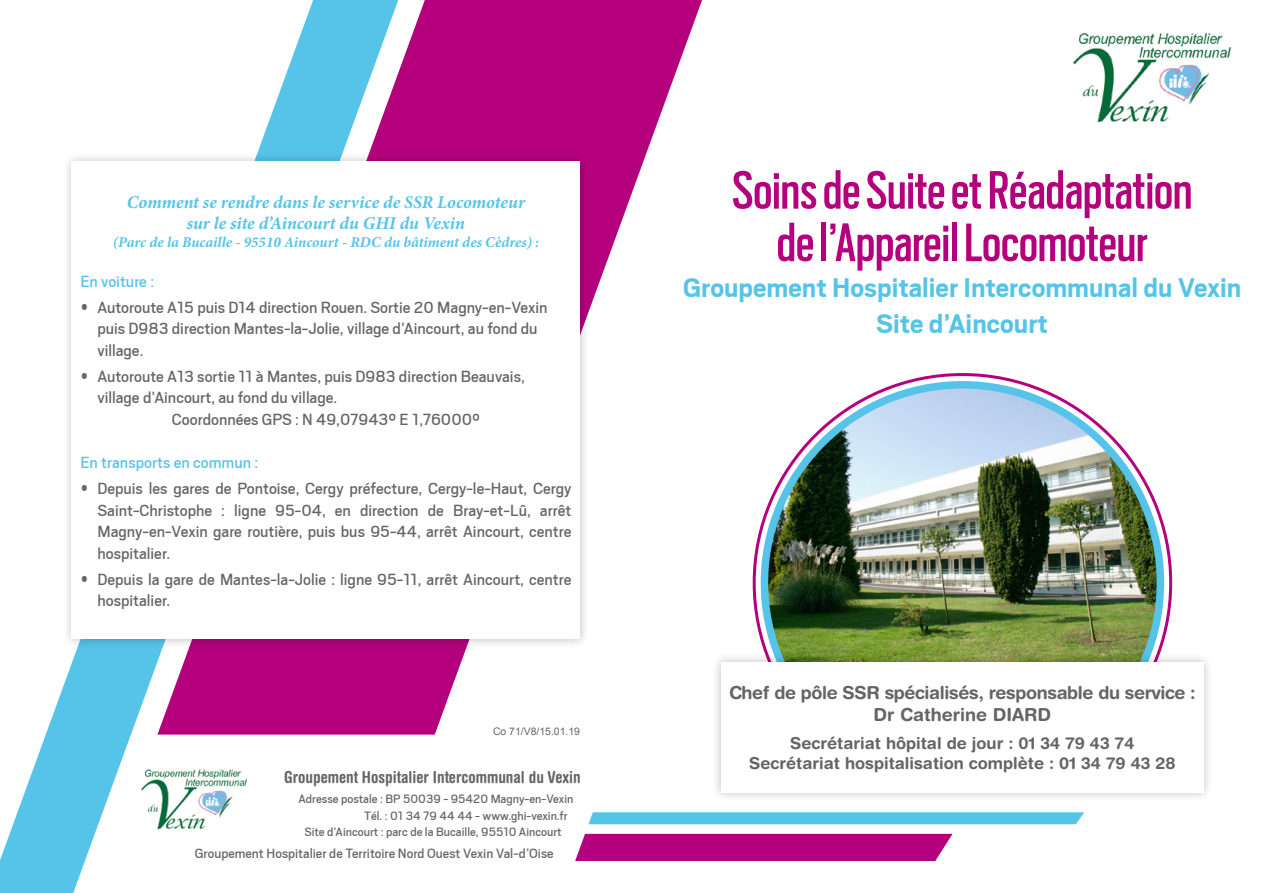
<style>
.page{position:relative;width:1263px;height:893px;background:#fff}
.page>*{position:absolute;margin:0;border:0;box-sizing:border-box;transform-origin:0 0}
.t1{font:60px/52.5px "Scout Cond";color:#b4007c;text-align:center}
.t2{font:700 30px/36px "Scout";color:#56c3e9;text-align:center}
.t3{font:18px/21.6px "Scout";color:#646567}
.t4{font:italic 700 18px/21.6px "Minion Pro";letter-spacing:-.005em;color:#56c3e9;text-align:center}
.t5{font:700 18px/21.6px "Helvetica Rounded";letter-spacing:-.02em;color:#646567;text-align:center}
.t6{font:18px "Scout";color:#56c3e9}
.t7{font:700 16.5px/19.8px "Helvetica Rounded";color:#646567;text-align:center}
.t8{font:700 condensed 16.5px "Helvetica Rounded";color:#646567}
.t9{font:15px "Scout";color:#646567}
.t10{font:italic 700 15px "Minion Pro";color:#56c3e9}
.t11{font:13.5px "Scout";color:#646567}
.t12{font:10.35px "Arial";color:#646567}
</style>
<div class="page">
<img style="left:764px;top:385px;width:396px;height:267px">
<svg style="left:610px;top:812px;width:474px;height:12px;background:#5bc4e9"></svg>
<img style="left:1073px;top:32px;width:158px;height:91px">
<div style="left:711px;top:652px;width:502px;height:151px;background:#000;opacity:.25"></div>
<div style="left:721px;top:662px;width:483px;height:130px;background:#fff"></div>
<div style="left:610px;top:834px;width:342px;height:27px;background:#b4007c"></div>
<svg style="left:575px;top:812px;width:35px;height:49px"></svg>
<svg style="left:0;top:649px;width:157px;height:244px;fill:#56c3e9"></svg>
<svg style="left:157px;top:0;width:545px;height:735px"></svg>
<div style="left:62px;top:151px;width:528px;height:498px;background:#000;opacity:.25"></div>
<div style="left:72px;top:162px;width:508px;height:477px;background:#fff"></div>
<img style="left:139px;top:764px;width:108px;height:69px">
<p class="t4" style="left:127px;top:191px;width:400px">Comment se rendre dans le service de SSR Locomoteur sur le site d’Aincourt du GHI du Vexin</p>
<p class="t10" style="left:113px;top:232px;width:428px">(Parc de la Bucaille - 95510 Aincourt - RDC du bâtiment des Cèdres) :</p>
<p class="t6" style="left:80px;top:273px;width:75px">En voiture :</p>
<p class="t3" style="left:97px;top:297px;width:452px;text-indent:-17px">• Autoroute A15 puis D14 direction Rouen. Sortie 20 Magny-en-Vexin puis D983 direction Mantes-la-Jolie, village d’Aincourt, au fond du village.</p>
<p class="t3" style="left:80px;top:366px;width:446px">• Autoroute A13 sortie 11 à Mantes, puis D983 direction Beauvais,</p>
<p class="t3" style="left:97px;top:387px;width:241px">village d’Aincourt, au fond du village.</p>
<p class="t3" style="left:172px;top:409px;width:310px">Coordonnées GPS : N 49,07943° E 1,76000°</p>
<p class="t6" style="left:80px;top:454px;width:179px">En transports en commun :</p>
<p class="t3" style="left:97px;top:478px;width:476px;text-align:justify;text-indent:-17px">• Depuis les gares de Pontoise, Cergy préfecture, Cergy-le-Haut, Cergy Saint-Christophe : ligne 95-04, en direction de Bray-et-Lû, arrêt Magny-en-Vexin gare routière, puis bus 95-44, arrêt Aincourt, centre hospitalier.</p>
<p class="t3" style="left:97px;top:568px;width:476px;text-indent:-17px">• Depuis la gare de Mantes-la-Jolie : ligne 95-11, arrêt Aincourt, centre hospitalier.</p>
<p class="t12" style="left:493px;top:724px;width:88px">Co 71/V8/15.01.19</p>
<p class="t8" style="left:284px;top:767px;width:298px">Groupement Hospitalier Intercommunal du Vexin</p>
<p class="t11" style="left:299px;top:793px;width:276px">Adresse postale : BP 50039 - 95420 Magny-en-Vexin</p>
<p class="t11" style="left:364px;top:809px;width:205px">Tél. : 01 34 79 44 44 - www.ghi-vexin.fr</p>
<p class="t11" style="left:304px;top:825px;width:259px">Site d’Aincourt : parc de la Bucaille, 95510 Aincourt</p>
<p class="t9" style="left:195px;top:846px;width:360px">Groupement Hospitalier de Territoire Nord Ouest Vexin Val-d’Oise</p>
<h1 class="t1" style="left:732px;top:164px;width:461px">Soins de Suite et Réadaptation de l’Appareil Locomoteur</h1>
<h2 class="t2" style="left:683px;top:270px;width:560px">Groupement Hospitalier Intercommunal du Vexin<br>Site d’Aincourt</h2>
<p class="t5" style="left:729px;top:682px;width:468px">Chef de pôle SSR spécialisés, responsable du service :<br>Dr Catherine DIARD</p>
<p class="t7" style="left:749px;top:733px;width:428px">Secrétariat hôpital de jour : 01 34 79 43 74<br>Secrétariat hospitalisation complète : 01 34 79 43 28</p>
</div>
